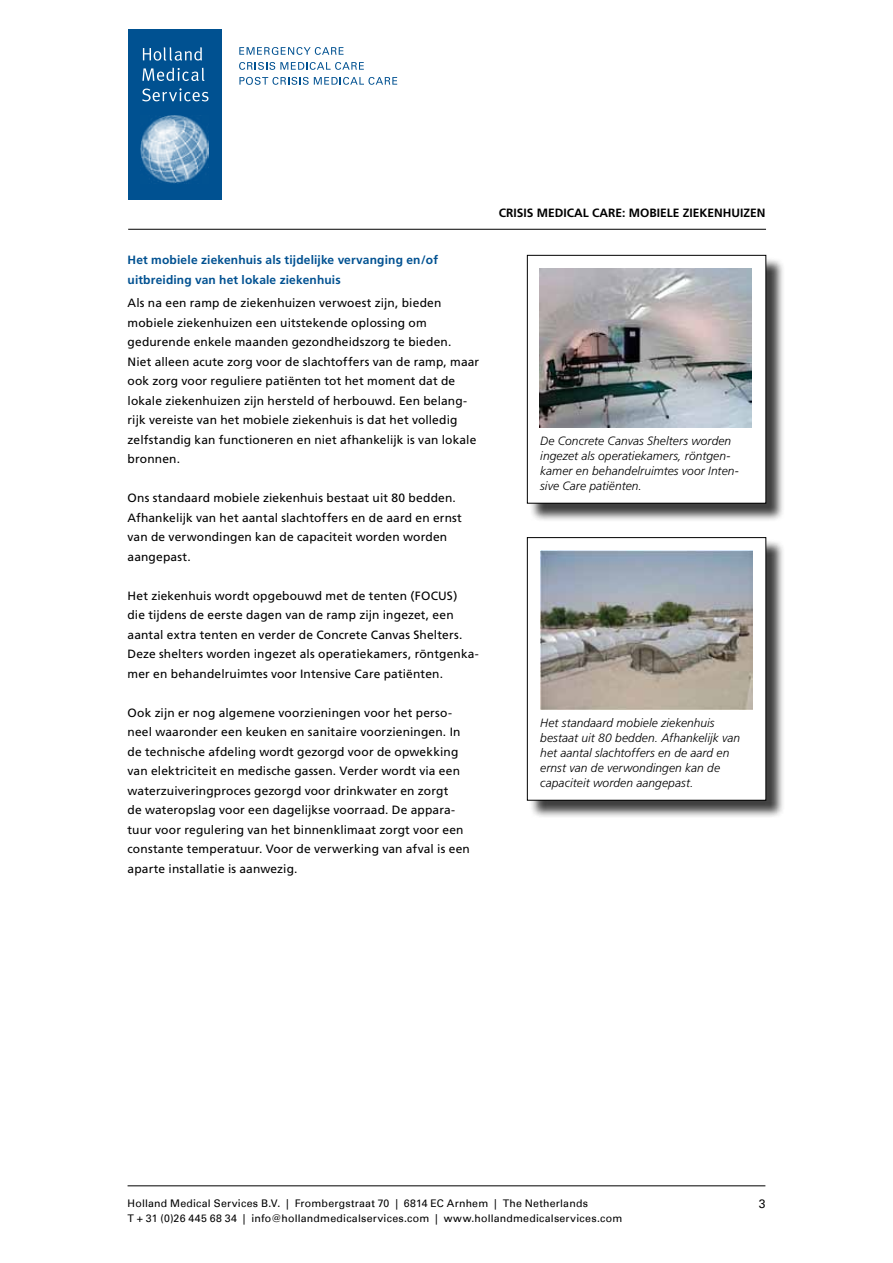
<style>
.page{position:relative;width:893px;height:1263px;background:#fff}
.page>*{position:absolute;margin:0;border:0;box-sizing:border-box;transform-origin:0 0}
.t1{font:12px/19.5px "Frutiger";letter-spacing:.01em;color:#000}
.t2{font:italic 300 12px/15px "Frutiger";letter-spacing:.005em;color:#000}
.t3{font:700 12px/19.5px "Frutiger";letter-spacing:.015em;color:#005191}
.t4{font:700 12px "Frutiger";color:#000}
.t5{font:12px "Univers";color:#000}
.t6{font:10.5px/15px "Univers";letter-spacing:.02em;color:#000}
</style>
<div class="page">
<hr style="left:128px;top:1185px;width:637px;height:1px;background:#000">
<div style="left:128px;top:30px;width:94px;height:170px;background:#005191"></div>
<img style="left:141px;top:116px;width:68px;height:68px">
<svg style="left:239px;top:47px;width:105px;height:8px"></svg>
<svg style="left:239px;top:62px;width:125px;height:8px"></svg>
<svg style="left:239px;top:77px;width:158px;height:8px"></svg>
<svg style="left:143px;top:47px;width:59px;height:14px"></svg>
<svg style="left:142px;top:68px;width:62px;height:13px"></svg>
<svg style="left:142px;top:88px;width:66px;height:13px"></svg>
<hr style="left:128px;top:229px;width:638px;height:1px;background:#000">
<div style="left:529px;top:257px;width:256px;height:265px;background:#000;opacity:.75"></div>
<div style="left:527px;top:255px;width:239px;height:248px;background:#fff"></div>
<div style="left:527px;top:255px;width:239px;height:248px;border:1px solid #000"></div>
<img style="left:539px;top:268px;width:213px;height:160px">
<div style="left:529px;top:540px;width:256px;height:279px;background:#000;opacity:.75"></div>
<div style="left:527px;top:538px;width:239px;height:262px;background:#fff"></div>
<div style="left:527px;top:537px;width:239px;height:263px;border:1px solid #000"></div>
<img style="left:540px;top:550px;width:213px;height:160px">
<p class="t3" style="left:128px;top:250px;width:312px">Het mobiele ziekenhuis als tijdelijke vervanging en/of uitbreiding van het lokale ziekenhuis</p>
<p class="t1" style="left:128px;top:293px;width:353px">Als na een ramp de ziekenhuizen verwoest zijn, bieden mobiele ziekenhuizen een uitstekende oplossing om gedurende enkele maanden gezondheidszorg te bieden.<br>Niet alleen acute zorg voor de slachtoffers van de ramp, maar ook zorg voor reguliere patiënten tot het moment dat de lokale ziekenhuizen zijn hersteld of herbouwd. Een belang&shy;rijk vereiste van het mobiele ziekenhuis is dat het volledig zelfstandig kan functioneren en niet afhankelijk is van lokale bronnen.</p>
<p class="t1" style="left:128px;top:488px;width:336px">Ons standaard mobiele ziekenhuis bestaat uit 80 bedden.<br>Afhankelijk van het aantal slachtoffers en de aard en ernst van de verwondingen kan de capaciteit worden worden aangepast.</p>
<p class="t1" style="left:128px;top:586px;width:353px">Het ziekenhuis wordt opgebouwd met de tenten (FOCUS)<br>die tijdens de eerste dagen van de ramp zijn ingezet, een aantal extra tenten en verder de Concrete Canvas Shelters.<br>Deze shelters worden ingezet als operatiekamers, röntgenka&shy;mer en behandelruimtes voor Intensive Care patiënten.</p>
<p class="t1" style="left:128px;top:703px;width:344px">Ook zijn er nog algemene voorzieningen voor het perso&shy;neel waaronder een keuken en sanitaire voorzieningen. In de technische afdeling wordt gezorgd voor de opwekking van elektriciteit en medische gassen. Verder wordt via een waterzuiveringproces gezorgd voor drinkwater en zorgt<br>de wateropslag voor een dagelijkse voorraad. De appara&shy;tuur voor regulering van het binnenklimaat zorgt voor een constante temperatuur. Voor de verwerking van afval is een aparte installatie is aanwezig.</p>
<p class="t4" style="left:499px;top:205px;width:268px">Crisis Medical Care: mobiele ziekenhuizen</p>
<p class="t2" style="left:540px;top:434px;width:200px">De Concrete Canvas Shelters worden ingezet als operatiekamers, röntgen&shy;kamer en behandelruimtes voor Inten&shy;sive Care patiënten.</p>
<p class="t2" style="left:540px;top:716px;width:201px">Het standaard mobiele ziekenhuis bestaat uit 80 bedden. Afhankelijk van het aantal slachtoffers en de aard en ernst van de verwondingen kan de capaciteit worden aangepast.</p>
<p class="t6" style="left:128px;top:1195px;width:496px">Holland Medical Services B.V. | Frombergstraat 70 | 6814 EC Arnhem | The Netherlands<br>T + 31 (0)26 445 68 34 | info@hollandmedicalservices.com | www.hollandmedicalservices.com</p>
<p class="t5" style="left:759px;top:1196px;width:8px">3</p>
</div>
